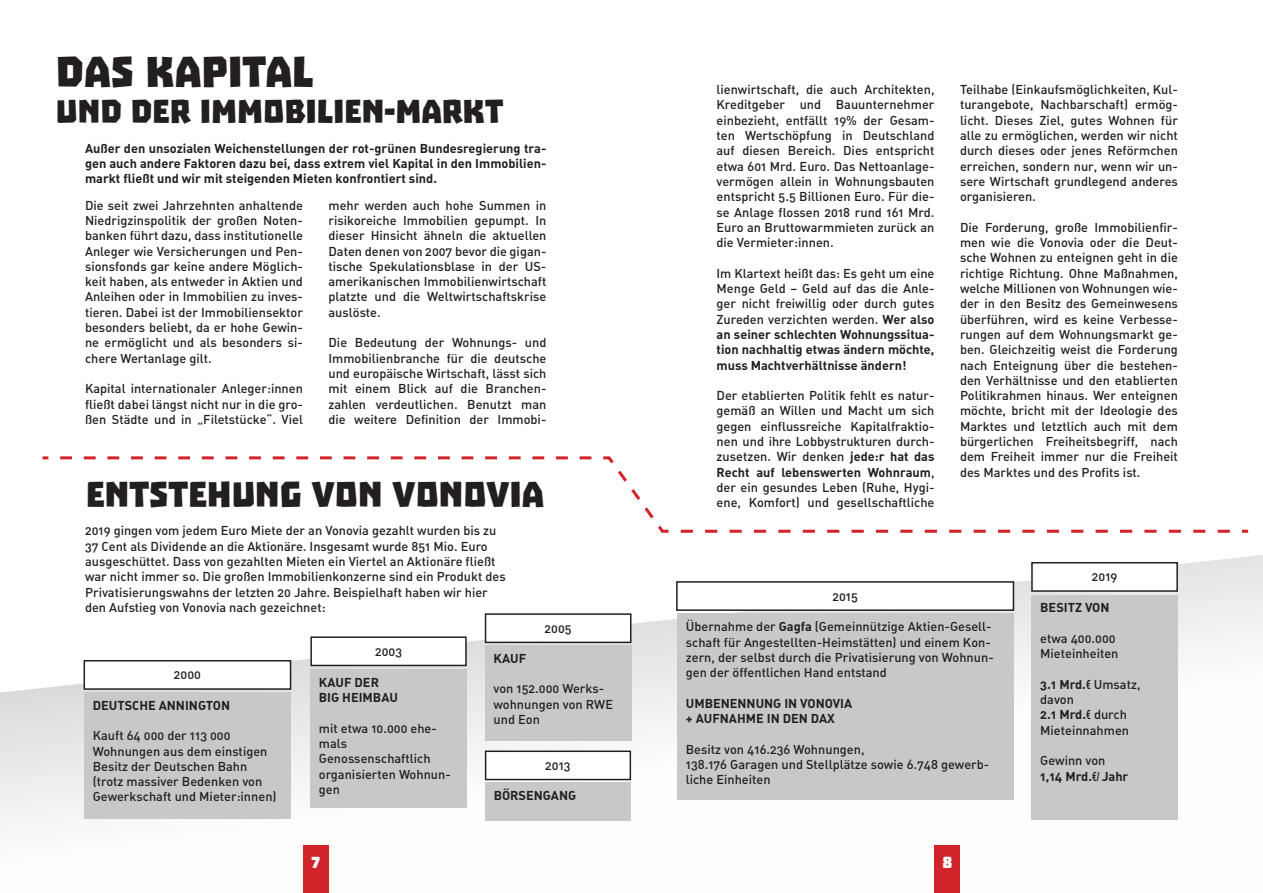
<style>
.page{position:relative;width:1263px;height:893px;background:#fff}
.page>*{position:absolute;margin:0;border:0;box-sizing:border-box;transform-origin:0 0}
.t1{font:48.75px "Troika";color:#231f20}
.t2{font:40.5px "Troika";color:#231f20}
.t3{font:37.35px "Troika";color:#231f20}
.t4{font:18px "Troika";color:#fff}
.t5{font:12.75px/15.3px "DIN Medium Alternate";color:#231f20;text-align:justify}
.t6{font:12.75px/15.3px "DIN Bold Alternate";color:#231f20}
.s1{font-family:"DIN Bold Alternate"}
.s2{font-family:"DIN Medium Alternate"}
.s3{font-family:"DIN Condensed";font-weight:700}
</style>
<div class="page">
<svg style="left:0;top:555px;width:1263px;height:338px"></svg>
<div style="left:84px;top:692px;width:207px;height:127px;background:#c7c8ca"></div>
<div style="left:485px;top:645px;width:146px;height:96px;background:#c7c8ca"></div>
<div style="left:310px;top:669px;width:157px;height:139px;background:#c7c8ca"></div>
<div style="left:485px;top:783px;width:146px;height:38px;background:#c7c8ca"></div>
<div style="left:84px;top:661px;width:207px;height:28px;background:#fff"></div>
<div style="left:84px;top:660px;width:207px;height:30px;border:2px solid #231f20"></div>
<div style="left:485px;top:614px;width:146px;height:28px;background:#fff"></div>
<div style="left:485px;top:613px;width:146px;height:30px;border:2px solid #231f20"></div>
<div style="left:311px;top:637px;width:155px;height:28px;background:#fff"></div>
<div style="left:310px;top:636px;width:157px;height:30px;border:2px solid #231f20"></div>
<div style="left:486px;top:751px;width:144px;height:28px;background:#fff"></div>
<div style="left:485px;top:750px;width:146px;height:30px;border:2px solid #231f20"></div>
<svg style="left:42px;top:456px;width:1207px;height:77px"></svg>
<div style="left:1032px;top:595px;width:146px;height:225px;background:#c7c8ca"></div>
<div style="left:677px;top:614px;width:337px;height:186px;background:#c7c8ca"></div>
<div style="left:1032px;top:563px;width:145px;height:28px;background:#fff"></div>
<div style="left:1031px;top:562px;width:147px;height:30px;border:2px solid #231f20"></div>
<div style="left:677px;top:582px;width:336px;height:28px;background:#fff"></div>
<div style="left:676px;top:581px;width:338px;height:30px;border:2px solid #231f20"></div>
<div style="left:303px;top:845px;width:25px;height:48px;background:#d1232a"></div>
<div style="left:934px;top:845px;width:26px;height:48px;background:#d1232a"></div>
<h1 class="t1" style="left:56px;top:44px;width:259px">DAS KAPITAL</h1>
<h3 class="t3" style="left:56px;top:90px;width:449px">UND DER IMMOBILIEN-MARKT</h3>
<p class="t6" style="left:85px;top:140px;width:463px;text-align:justify">Außer den unsozialen Weichenstellungen der rot-grünen Bundesregierung tra&shy;gen auch andere Faktoren dazu bei, dass extrem viel Kapital in den Immobilien&shy;markt fließt und wir mit steigenden Mieten konfrontiert sind.</p>
<p class="t5" style="left:85px;top:197px;width:219px">Die seit zwei Jahrzehnten anhaltende Niedrigzinspolitik der großen Noten&shy;banken führt dazu, dass institutionelle Anleger wie Versicherungen und Pen&shy;sionsfonds gar keine andere Möglich&shy;keit haben, als entweder in Aktien und Anleihen oder in Immobilien zu inves&shy;tieren. Dabei ist der Immobiliensektor besonders beliebt, da er hohe Gewin&shy;ne ermöglicht und als besonders si&shy;chere Wertanlage gilt.</p>
<p class="t5" style="left:85px;top:381px;width:219px">Kapital internationaler Anleger:innen fließt dabei längst nicht nur in die gro&shy;ßen Städte und in „Filetstücke“. Viel</p>
<p class="t5" style="left:328px;top:197px;width:219px">mehr werden auch hohe Summen in risikoreiche Immobilien gepumpt. In dieser Hinsicht ähneln die aktuellen Daten denen von 2007 bevor die gigan&shy;tische Spekulationsblase in der US&shy;amerikanischen Immobilienwirtschaft platzte und die Weltwirtschaftskrise auslöste.</p>
<p class="t5" style="left:328px;top:335px;width:219px">Die Bedeutung der Wohnungs- und Immobilienbranche für die deutsche und europäische Wirtschaft, lässt sich mit einem Blick auf die Branchen&shy;zahlen verdeutlichen. Benutzt man die weitere Definition der Immobi-</p>
<h2 class="t2" style="left:86px;top:472px;width:459px">ENTSTEHUNG VON VONOVIA</h2>
<p class="t5" style="left:85px;top:523px;width:422px;text-align:left">2019 gingen vom jedem Euro Miete der an Vonovia gezahlt wurden bis zu 37 Cent als Dividende an die Aktionäre. Insgesamt wurde 851 Mio. Euro ausgeschüttet. Dass von gezahlten Mieten ein Viertel an Aktionäre fließt war nicht immer so. Die großen Immobilienkonzerne sind ein Produkt des Privatisierungswahns der letzten 20 Jahre. Beispielhaft haben wir hier den Aufstieg von Vonovia nach gezeichnet:</p>
<p class="t5" style="left:544px;top:620px;width:29px">2005</p>
<p class="t5" style="left:174px;top:667px;width:29px">2000</p>
<p class="t6" style="left:93px;top:697px;width:139px">DEUTSCHE ANNINGTON</p>
<p class="t5" style="left:93px;top:728px;width:185px;text-align:left">Kauft 64 000 der 113 000<br>Wohnungen aus dem einstigen<br>Besitz der Deutschen Bahn (trotz massiver Bedenken von<br>Gewerkschaft und Mieter:innen)</p>
<p class="t5" style="left:375px;top:643px;width:29px">2003</p>
<p class="t6" style="left:319px;top:674px;width:81px">KAUF DER<br>BIG HEIMBAU</p>
<p class="t5" style="left:319px;top:720px;width:133px;text-align:left">mit etwa 10.000 ehe&shy;mals<br>Genossenschaftlich organisierten Wohnun&shy;gen</p>
<p class="t6" style="left:493px;top:650px;width:34px">KAUF</p>
<p class="t5" style="left:493px;top:681px;width:121px;text-align:left">von 152.000 Werks&shy;wohnungen von RWE und Eon</p>
<p class="t5" style="left:545px;top:757px;width:27px">2013</p>
<p class="t6" style="left:494px;top:787px;width:84px">BÖRSENGANG</p>
<p class="t5" style="left:716px;top:81px;width:219px">lienwirtschaft, die auch Architekten, Kreditgeber und Bauunternehmer einbezieht, entfällt 19% der Gesam&shy;ten Wertschöpfung in Deutschland auf diesen Bereich. Dies entspricht etwa 601 Mrd. Euro. Das Nettoanlage&shy;vermögen allein in Wohnungsbauten entspricht 5.5 Billionen Euro. Für die&shy;se Anlage flossen 2018 rund 161 Mrd.<br>Euro an Bruttowarmmieten zurück an die Vermieter:innen.</p>
<p class="t5" style="left:716px;top:265px;width:219px">Im Klartext heißt das: Es geht um eine Menge Geld – Geld auf das die Anle&shy;ger nicht freiwillig oder durch gutes Zureden verzichten werden. <span class="s1">Wer also</span></p>
<p class="t6" style="left:716px;top:326px;width:219px;text-align:justify">an seiner schlechten Wohnungssitua&shy;tion nachhaltig etwas ändern möchte, muss Machtverhältnisse ändern!</p>
<p class="t5" style="left:716px;top:387px;width:219px">Der etablierten Politik fehlt es natur&shy;gemäß an Willen und Macht um sich gegen einflussreiche Kapitalfraktio&shy;nen und ihre Lobbystrukturen durch&shy;zusetzen. Wir denken <span class="s1">jede:r hat das</span></p>
<p class="t6" style="left:716px;top:464px;width:219px">Recht auf lebenswerten Wohnraum<span class="s2">,</span></p>
<p class="t5" style="left:716px;top:479px;width:219px">der ein gesundes Leben (Ruhe, Hygi&shy;ene, Komfort) und gesellschaftliche</p>
<p class="t5" style="left:960px;top:81px;width:219px">Teilhabe (Einkaufsmöglichkeiten, Kul&shy;turangebote, Nachbarschaft) ermög&shy;licht. Dieses Ziel, gutes Wohnen für alle zu ermöglichen, werden wir nicht durch dieses oder jenes Reförmchen erreichen, sondern nur, wenn wir un&shy;sere Wirtschaft grundlegend anderes organisieren.</p>
<p class="t5" style="left:960px;top:219px;width:219px">Die Forderung, große Immobilienfir&shy;men wie die Vonovia oder die Deut&shy;sche Wohnen zu enteignen geht in die richtige Richtung. Ohne Maßnahmen, welche Millionen von Wohnungen wie&shy;der in den Besitz des Gemeinwesens überführen, wird es keine Verbesse&shy;rungen auf dem Wohnungsmarkt ge&shy;ben. Gleichzeitig weist die Forderung nach Enteignung über die bestehen&shy;den Verhältnisse und den etablierten Politikrahmen hinaus. Wer enteignen möchte, bricht mit der Ideologie des Marktes und letztlich auch mit dem bürgerlichen Freiheitsbegriff, nach dem Freiheit immer nur die Freiheit des Marktes und des Profits ist.</p>
<p class="t5" style="left:1092px;top:569px;width:27px">2019</p>
<p class="t5" style="left:832px;top:588px;width:27px">2015</p>
<p class="t5" style="left:686px;top:619px;width:309px;text-align:left">Übernahme der <span class="s1">Gagfa</span> (Gemeinnützige Aktien-Gesell&shy;schaft für Angestellten-Heimstätten) und einem Kon&shy;zern, der selbst durch die Privatisierung von Wohnun&shy;gen der öffentlichen Hand entstand</p>
<p class="t6" style="left:686px;top:695px;width:168px">UMBENENNUNG IN VONOVIA + AUFNAHME IN DEN DAX</p>
<p class="t5" style="left:686px;top:741px;width:305px;text-align:left">Besitz von 416.236 Wohnungen,<br>138.176 Garagen und Stellplätze sowie 6.748 gewerb&shy;liche Einheiten</p>
<p class="t6" style="left:1040px;top:599px;width:71px">BESITZ VON</p>
<p class="t5" style="left:1040px;top:630px;width:80px">etwa 400.000<br>Mieteinheiten</p>
<p class="t6" style="left:1040px;top:676px;width:102px">3.1 Mrd.<span class="s3">€</span> <span class="s2">Umsatz,</span></p>
<p class="t5" style="left:1040px;top:691px;width:35px">davon</p>
<p class="t6" style="left:1040px;top:707px;width:88px">2.1 Mrd.<span class="s3">€</span> <span class="s2">durch</span></p>
<p class="t5" style="left:1040px;top:722px;width:90px">Mieteinnahmen</p>
<p class="t5" style="left:1040px;top:753px;width:67px">Gewinn von</p>
<p class="t6" style="left:1040px;top:768px;width:90px">1,14 Mrd.<span class="s3">€/</span> Jahr</p>
<h3 class="t4" style="left:311px;top:852px;width:10px">7</h3>
<h3 class="t4" style="left:942px;top:852px;width:11px">8</h3>
</div>
